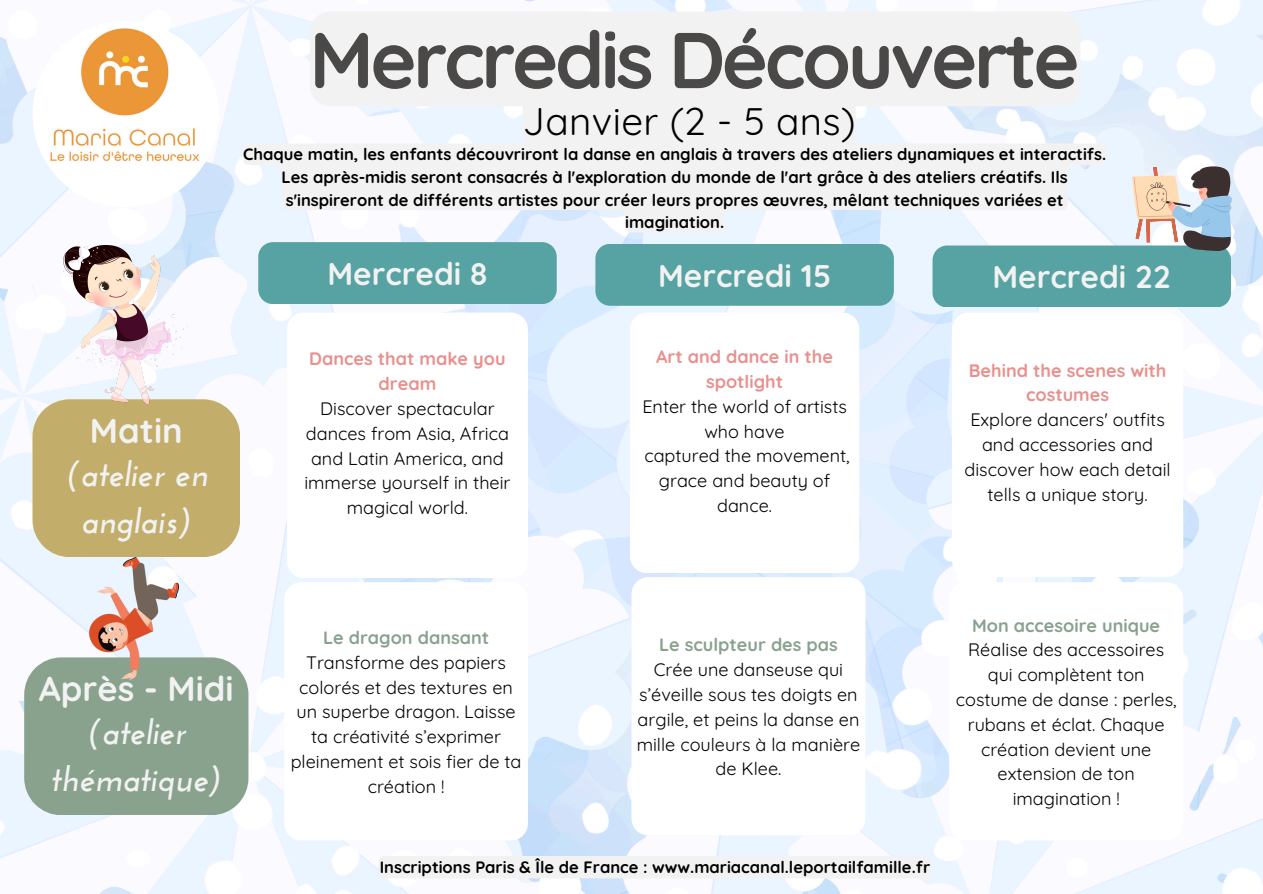
<style>
.page{position:relative;width:1263px;height:894px;background:#fff}
.page>*{position:absolute;margin:0;border:0;box-sizing:border-box;transform-origin:0 0}
.t1{font:700 78.75px "Quicksand";letter-spacing:-.045em;color:#4b4848}
.t2{font:38.55px "Quicksand";letter-spacing:.01em;color:#000}
.t3{font:italic 700 34.5px/42.8px "Josefin Sans";color:#f2f2f2;text-align:center}
.t4{font:700 34.5px/42.8px "Quicksand";color:#f2f2f2;text-align:center}
.t5{font:700 31.5px "Quicksand";color:#f2f2f2}
.t6{font:18px/24.8px "Quicksand";color:#000;text-align:center}
.t7{font:700 18px/24.8px "Quicksand";color:#e8908d;text-align:center}
.t8{font:700 18px "Quicksand";color:#89a28d}
.t9{font:700 16.5px/22.5px "Quicksand";color:#000;text-align:center}
.s1{font-family:"Quicksand";font-style:normal}
.s2{font-family:"Josefin Sans";font-style:italic}
</style>
<div class="page">
<img style="left:0;top:0;width:1263px;height:893px">
<div style="left:32px;top:399px;width:208px;height:158px;background:#c2ae6a"></div>
<img style="left:32px;top:21px;width:187px;height:186px;border-radius:50%">
<div style="left:258px;top:242px;width:299px;height:62px;background:#57a2a2"></div>
<div style="left:287px;top:312px;width:241px;height:266px;background:#fff;border-radius:17px"></div>
<div style="left:284px;top:582px;width:244px;height:258px;background:#fff;border-radius:17px"></div>
<div style="left:24px;top:657px;width:224px;height:158px;background:#89a28d"></div>
<div style="left:630px;top:312px;width:229px;height:261px;background:#fff;border-radius:17px"></div>
<div style="left:952px;top:312px;width:231px;height:265px;background:#fff;border-radius:17px"></div>
<div style="left:949px;top:582px;width:234px;height:258px;background:#fff;border-radius:17px"></div>
<div style="left:595px;top:244px;width:299px;height:62px;background:#57a2a2"></div>
<div style="left:631px;top:577px;width:234px;height:257px;background:#fff;border-radius:17px"></div>
<img style="left:64px;top:245px;width:123px;height:158px">
<img style="left:89px;top:557px;width:89px;height:122px">
<svg style="left:932px;top:163px;width:303px;height:144px;background:#8bb6b7"></svg>
<div style="left:310px;top:12px;width:770px;height:94px;background:#f2f2f2;border-radius:21px"></div>
<div style="left:523px;top:97px;width:333px;height:48px;background:#f2f2f2;border-radius:12px"></div>
<div style="left:379px;top:855px;width:552px;height:23px;background:#f2f2f2;border-radius:6px"></div>
<svg style="left:243px;top:143px;width:863px;height:89px;fill:#f2f2f2"></svg>
<h1 class="t3" style="left:66px;top:413px;width:143px"><span class="s1">Matin </span>(atelier en</h1>
<h1 class="t3" style="left:81px;top:503px;width:113px">anglais)</h1>
<p class="t1" style="left:309px;top:9px;width:772px">Mercredis Découverte</p>
<p class="t2" style="left:523px;top:96px;width:334px">Janvier (2 - 5 ans)</p>
<p class="t9" style="left:243px;top:143px;width:864px">Chaque matin, les enfants découvriront la danse en anglais à travers des ateliers dynamiques et interactifs.<br>Les après-midis seront consacrés à l'exploration du monde de l'art grâce à des ateliers créatifs. Ils s'inspireront de différents artistes pour créer leurs propres œuvres, mêlant techniques variées et imagination.</p>
<h2 class="t5" style="left:327px;top:253px;width:161px">Mercredi 8</h2>
<h4 class="t7" style="left:309px;top:346px;width:198px">Dances that make you dream</h4>
<p class="t6" style="left:304px;top:396px;width:208px">Discover spectacular dances from Asia, Africa and Latin America, and immerse yourself in their magical world.</p>
<p class="t5" style="left:658px;top:255px;width:175px">Mercredi 15</p>
<h3 class="t5" style="left:992px;top:257px;width:180px">Mercredi 22</h3>
<h3 class="t7" style="left:656px;top:344px;width:178px">Art and dance in the spotlight</h3>
<p class="t6" style="left:642px;top:393px;width:206px">Enter the world of artists who have</p>
<p class="t6" style="left:644px;top:443px;width:207px">captured the movement, grace and beauty of dance.</p>
<p class="t7" style="left:969px;top:357px;width:199px">Behind the scenes with costumes</p>
<p class="t6" style="left:964px;top:407px;width:208px">Explore dancers' outfits and accessories and discover how each detail tells a unique story.</p>
<p class="t4" style="left:39px;top:666px;width:196px">Après - Midi <span class="s2">(atelier</span></p>
<p class="t3" style="left:51px;top:761px;width:173px">thématique)</p>
<h3 class="t8" style="left:323px;top:626px;width:168px">Le dragon dansant</h3>
<h3 class="t6" style="left:291px;top:649px;width:232px">Transforme des papiers colorés et des textures en un superbe dragon. Laisse ta créativité s’exprimer pleinement et sois fier de ta création !</h3>
<p class="t8" style="left:659px;top:633px;width:180px">Le sculpteur des pas</p>
<p class="t6" style="left:637px;top:657px;width:225px">Crée une danseuse qui s’éveille sous tes doigts en argile, et peins la danse en mille couleurs à la manière de Klee.</p>
<p class="t9" style="left:380px;top:855px;width:552px">Inscriptions Paris &amp; Île de France : www.mariacanal.leportailfamille.fr</p>
<p class="t8" style="left:972px;top:613px;width:190px">Mon accesoire unique</p>
<p class="t6" style="left:956px;top:637px;width:222px">Réalise des accessoires qui complètent ton costume de danse : perles, rubans et éclat. Chaque création devient une extension de ton imagination !</p>
</div>
